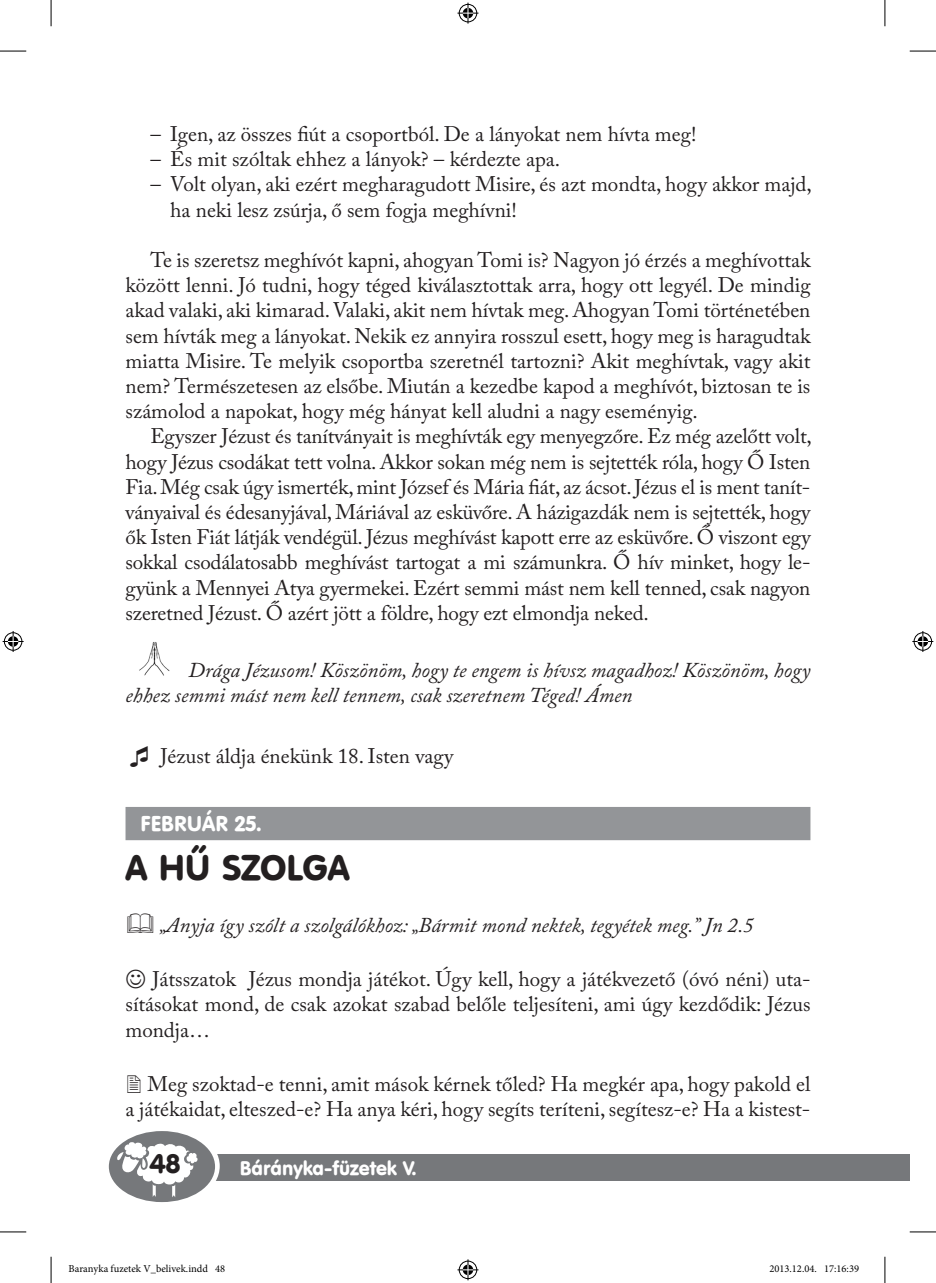
<style>
.page{position:relative;width:936px;height:1283px;background:#fff}
.page>*{position:absolute;margin:0;border:0;box-sizing:border-box;transform-origin:0 0}
.t1{font:35px "Hu Vagou Hu";color:#231f20}
.t2{font:26.6px "Hu Vagou Hu";color:#231f20}
.t3{font:21px/25.2px "Adobe Caslon Pro";color:#231f20;text-align:justify}
.t4{font:italic 21px/25.2px "Adobe Caslon Pro";color:#231f20}
.t5{font:21px "Hu Vagou Hu";color:#fff}
.t6{font:19.25px "Hu Vagou Hu";color:#fff}
.t7{font:10.5px "Minion Pro";color:#000}
</style>
<div class="page">
<div style="left:125px;top:1154px;width:784px;height:27px;background:#76787b"></div>
<div style="left:104px;top:1125px;width:116px;height:82px;background:#fff;border-radius:50%"></div>
<svg style="left:109px;top:1131px;width:106px;height:71px"></svg>
<div style="left:125px;top:807px;width:685px;height:33px;background:#939598"></div>
<img style="left:139px;top:642px;width:31px;height:34px">
<svg style="left:0;top:51px;width:26px;height:1px"></svg>
<svg style="left:909px;top:51px;width:26px;height:1px"></svg>
<svg style="left:0;top:1231px;width:26px;height:1px"></svg>
<svg style="left:909px;top:1231px;width:26px;height:1px"></svg>
<svg style="left:51px;top:0;width:1px;height:26px"></svg>
<svg style="left:51px;top:1256px;width:1px;height:27px"></svg>
<svg style="left:884px;top:0;width:1px;height:26px"></svg>
<svg style="left:884px;top:1256px;width:1px;height:27px"></svg>
<svg style="left:457px;top:3px;width:21px;height:21px"></svg>
<svg style="left:457px;top:1259px;width:21px;height:21px"></svg>
<svg style="left:3px;top:631px;width:21px;height:21px"></svg>
<svg style="left:912px;top:631px;width:21px;height:21px"></svg>
<p class="t3" style="left:150px;top:121px;width:547px">– Igen, az összes fiút a csoportból. De a lányokat nem hívta meg!</p>
<p class="t3" style="left:150px;top:146px;width:411px">– És mit szóltak ehhez a lányok? – kérdezte apa.</p>
<p class="t3" style="left:170px;top:171px;width:643px;text-indent:-20px">– Volt olyan, aki ezért megharagudott Misire, és azt mondta, hogy akkor majd, ha neki lesz zsúrja, ő sem fogja meghívni!</p>
<p class="t3" style="left:125px;top:247px;width:686px;text-indent:25px">Te is szeretsz meghívót kapni, ahogyan Tomi is? Nagyon jó érzés a meghívottak között lenni. Jó tudni, hogy téged kiválasztottak arra, hogy ott legyél. De mindig akad valaki, aki kimarad. Valaki, akit nem hívtak meg. Ahogyan Tomi történetében sem hívták meg a lányokat. Nekik ez annyira rosszul esett, hogy meg is haragudtak miatta Misire. Te melyik csoportba szeretnél tartozni? Akit meghívtak, vagy akit nem? Természetesen az elsőbe. Miután a kezedbe kapod a meghívót, biztosan te is számolod a napokat, hogy még hányat kell aludni a nagy eseményig.</p>
<p class="t3" style="left:125px;top:423px;width:688px;text-indent:25px">Egyszer Jézust és tanítványait is meghívták egy menyegzőre. Ez még azelőtt volt, hogy Jézus csodákat tett volna. Akkor sokan még nem is sejtették róla, hogy Ő Isten Fia. Még csak úgy ismerték, mint József és Mária fiát, az ácsot. Jézus el is ment tanít&shy;ványaival és édesanyjával, Máriával az esküvőre. A házigazdák nem is sejtették, hogy ők Isten Fiát látják vendégül. Jézus meghívást kapott erre az esküvőre. Ő viszont egy sokkal csodálatosabb meghívást tartogat a mi számunkra. Ő hív minket, hogy le&shy;gyünk a Mennyei Atya gyermekei. Ezért semmi mást nem kell tenned, csak nagyon szeretned Jézust. Ő azért jött a földre, hogy ezt elmondja neked.</p>
<p class="t4" style="left:125px;top:657px;width:686px;text-indent:63px">Drága Jézusom! Köszönöm, hogy te engem is hívsz magadhoz! Köszönöm, hogy ehhez semmi mást nem kell tennem, csak szeretnem Téged! Ámen</p>
<p class="t3" style="left:161px;top:743px;width:295px">Jézust áldja énekünk 18. Isten vagy</p>
<p class="t5" style="left:140px;top:810px;width:122px">FEBRUÁR 25.</p>
<h1 class="t1" style="left:125px;top:846px;width:226px">A HŰ SZOLGA</h1>
<p class="t4" style="left:159px;top:912px;width:595px">„Anyja így szólt a szolgálókhoz: „Bármit mond nektek, tegyétek meg.” Jn 2.5</p>
<p class="t3" style="left:125px;top:966px;width:686px;text-indent:27px">Játsszatok Jézus mondja játékot. Úgy kell, hogy a játékvezető (óvó néni) uta&shy;sításokat mond, de csak azokat szabad belőle teljesíteni, ami úgy kezdődik: Jézus mondja…</p>
<p class="t3" style="left:125px;top:1071px;width:686px;text-align:right">Meg szoktad-e tenni, amit mások kérnek tőled? Ha megkér apa, hogy pakold el<br>a játékaidat, elteszed-e? Ha anya kéri, hogy segíts teríteni, segítesz-e? Ha a kistest-</p>
<p class="t2" style="left:149px;top:1147px;width:33px">48</p>
<p class="t6" style="left:240px;top:1155px;width:178px">BÁRÁNYKA-FÜZETEK V.</p>
<p class="t7" style="left:69px;top:1262px;width:158px">Baranyka fuzetek V_belivek.indd 48</p>
<p class="t7" style="left:769px;top:1262px;width:91px">2013.12.04. 17:16:39</p>
</div>
